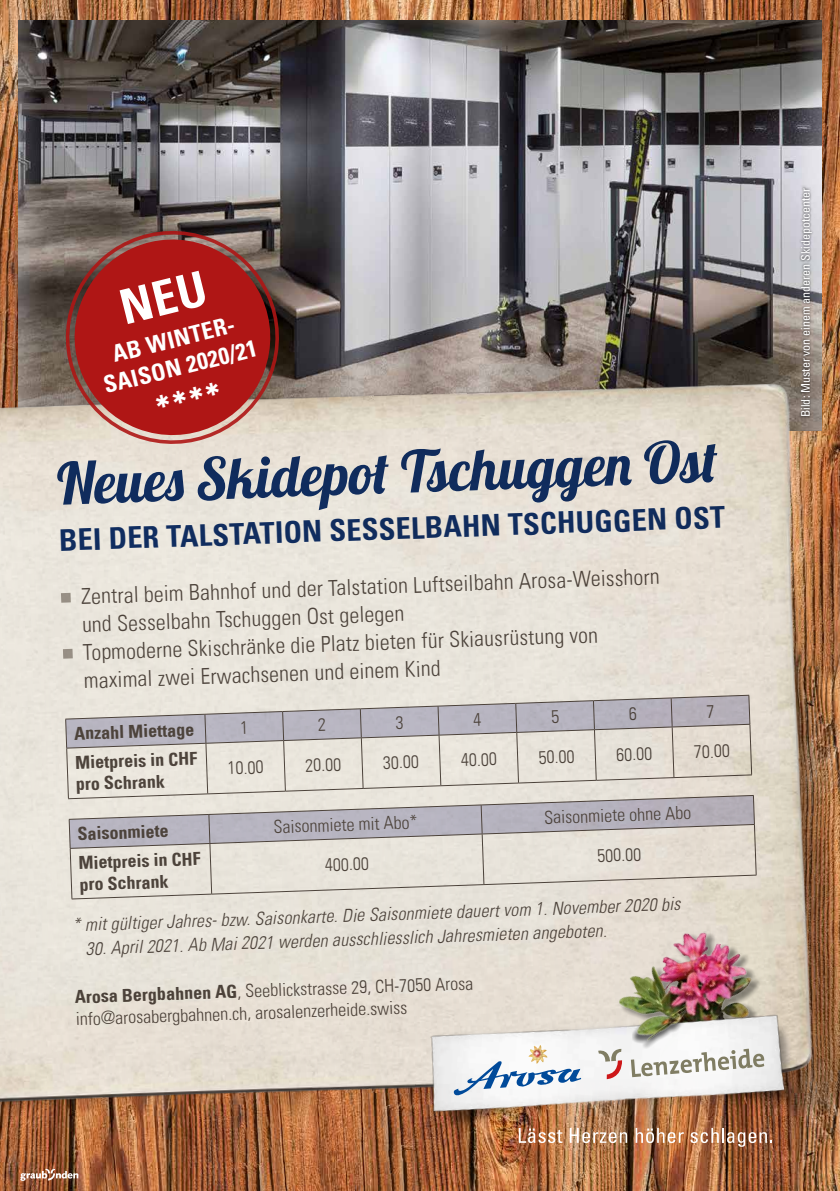
<style>
.page{position:relative;width:840px;height:1191px;background:#fff}
.page>*{position:absolute;margin:0;border:0;box-sizing:border-box;transform-origin:0 0}
.t1{font:57.6px "Lobster 1.4";color:#12326e}
.t2{font:30px "Univers Com 67 Bold Cond";color:#12326e}
.t3{font:23.4px/28px "Univers Com 67 Bold Cond";color:#fff;text-align:center}
.t4{font:22px/28px "Univers Com 47 Light Cond";color:#544b45}
.t5{font:18.4px "Zapf Dingbats ITC";color:#fff}
.t6{font:18px/22px "Univers Com 47 Light Cond";color:#544b45}
.t7{font:18px "Univers Com 47 Light Cond Obl";color:#544b45}
.t8{font:18px/21.6px "Univers Com 67 Bold Cond";color:#544b45}
.t9{font:condensed 12px "Univers Com 57";color:#fff}
.s1{font-family:"Univers Com 67 Bold Cond"}
</style>
<div class="page">
<img style="left:0;top:0;width:839px;height:331px">
<img style="left:18px;top:20px;width:803px;height:311px">
<img style="left:0;top:331px;width:839px;height:860px">
<img style="left:0;top:333px;width:839px;height:816px">
<div style="left:61px;top:593px;width:10px;height:9px;background:#989085"></div>
<div style="left:63px;top:649px;width:10px;height:9px;background:#978f85"></div>
<img style="left:415px;top:1046px;width:205px;height:131px">
<img style="left:662px;top:1003px;width:170px;height:149px">
<img style="left:424px;top:985px;width:134px;height:159px">
<svg style="left:451px;top:1060px;width:107px;height:37px"></svg>
<img style="left:528px;top:1045px;width:19px;height:18px">
<img style="left:558px;top:878px;width:273px;height:266px">
<svg style="left:518px;top:1127px;width:44px;height:16px"></svg>
<svg style="left:569px;top:1127px;width:57px;height:16px"></svg>
<svg style="left:635px;top:1127px;width:48px;height:16px"></svg>
<svg style="left:690px;top:1127px;width:81px;height:19px;background:#b08064"></svg>
<svg style="left:20px;top:1168px;width:58px;height:12px"></svg>
<svg style="left:49px;top:214px;width:246px;height:242px;background:#817870"></svg>
<svg style="left:62px;top:227px;width:221px;height:221px;background:#a4423d"></svg>
<div style="left:798px;top:185px;width:16px;height:233px;background:#000;opacity:.75"></div>
<svg style="left:65px;top:694px;width:691px;height:205px;background:#d4d0cc"></svg>
<div style="left:119px;top:271px;width:88px;height:53px;background:#af1615"></div>
<p class="t3" style="left:94px;top:344px;width:159px;rotate:-14deg">AB WINTER-<br>SAISON 2020/21</p>
<p class="t5" style="left:154px;top:395px;width:66px;rotate:-14deg">✱ ✱ ✱ ✱</p>
<h1 class="t1" style="left:56px;top:447px;width:662px;rotate:-2deg">Neues Skidepot Tschuggen Ost</h1>
<h2 class="t2" style="left:58px;top:522px;width:667px;rotate:-2deg">BEI DER TALSTATION SESSELBAHN TSCHUGGEN OST</h2>
<p class="t4" style="left:81px;top:582px;width:580px;rotate:-2deg">Zentral beim Bahnhof und der Talstation Luftseilbahn Arosa-Weisshorn und Sesselbahn Tschuggen Ost gelegen<br>Topmoderne Skischränke die Platz bieten für Skiausrüstung von maximal zwei Erwachsenen und einem Kind</p>
<p class="t8" style="left:74px;top:722px;width:122px;rotate:-2deg">Anzahl Miettage</p>
<p class="t8" style="left:75px;top:751px;width:123px;rotate:-2deg">Mietpreis in CHF pro Schrank</p>
<p class="t6" style="left:227px;top:757px;width:37px;rotate:-2deg">10.00</p>
<p class="t6" style="left:305px;top:754px;width:37px;rotate:-2deg">20.00</p>
<p class="t6" style="left:382px;top:751px;width:37px;rotate:-2deg">30.00</p>
<p class="t6" style="left:460px;top:749px;width:37px;rotate:-2deg">40.00</p>
<p class="t6" style="left:538px;top:746px;width:37px;rotate:-2deg">50.00</p>
<p class="t6" style="left:615px;top:743px;width:37px;rotate:-2deg">60.00</p>
<p class="t6" style="left:693px;top:740px;width:37px;rotate:-2deg">70.00</p>
<p class="t8" style="left:77px;top:823px;width:93px;rotate:-2deg">Saisonmiete</p>
<p class="t6" style="left:273px;top:816px;width:145px;rotate:-2deg">Saisonmiete mit Abo*</p>
<p class="t6" style="left:543px;top:806px;width:148px;rotate:-2deg">Saisonmiete ohne Abo</p>
<p class="t6" style="left:596px;top:844px;width:45px;rotate:-2deg">500.00</p>
<p class="t7" style="left:72px;top:914px;width:609px;rotate:-2deg">* mit gültiger Jahres- bzw. Saisonkarte. Die Saisonmiete dauert vom 1. November 2020 bis</p>
<p class="t8" style="left:78px;top:852px;width:123px;rotate:-2deg">Mietpreis in CHF pro Schrank</p>
<p class="t6" style="left:324px;top:854px;width:45px;rotate:-2deg">400.00</p>
<p class="t7" style="left:85px;top:937px;width:522px;rotate:-2deg">30. April 2021. Ab Mai 2021 werden ausschliesslich Jahresmieten angeboten.</p>
<p class="t6" style="left:75px;top:986px;width:399px;rotate:-2deg"><span class="s1">Arosa Bergbahnen AG</span>, Seeblickstrasse 29, CH-7050 Arosa info@arosabergbahnen.ch, arosalenzerheide.swiss</p>
<p class="t9" style="left:797px;top:417px;width:231px;rotate:-90deg">Bild: Muster von einem anderen Skidepotcenter</p>
</div>
